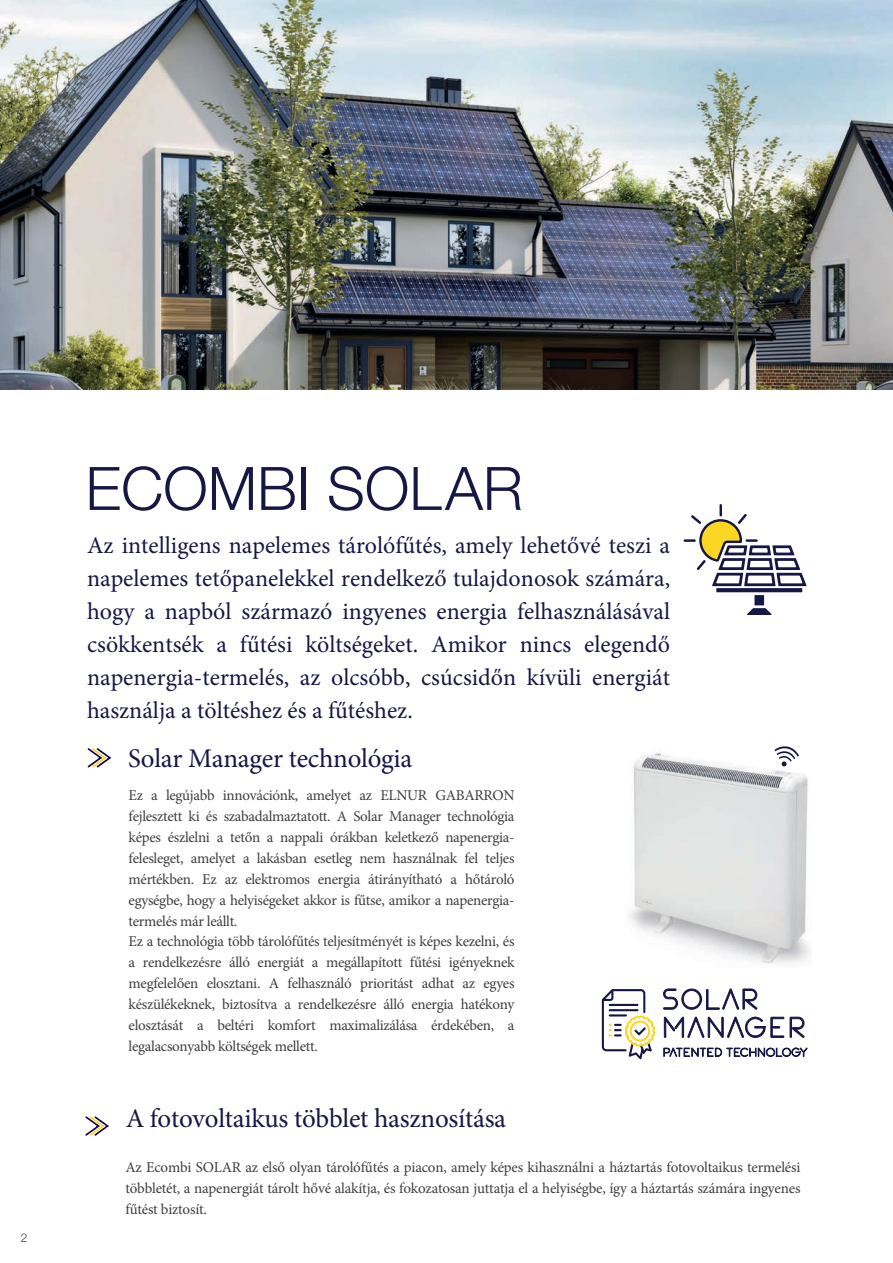
<style>
.page{position:relative;width:893px;height:1263px;background:#fff}
.page>*{position:absolute;margin:0;border:0;box-sizing:border-box;transform-origin:0 0}
.t1{font:300 60px "Helvetica Neue";color:#171746}
.t2{font:27px "Minion Pro";letter-spacing:-.01em;color:#171746}
.t3{font:24px/33px "Minion Pro";color:#171746;text-align:justify}
.t4{font:15px/20.9px "Minion Pro";letter-spacing:-.02em;color:#3e3e3f;text-align:justify}
.t5{font:300 12px "Helvetica Neue";color:#3e3e3f}
</style>
<div class="page">
<img style="left:0;top:0;width:893px;height:389px">
<svg style="left:716px;top:588px;width:86px;height:4px"></svg>
<div style="left:754px;top:595px;width:10px;height:10px;background:#171746"></div>
<svg style="left:747px;top:608px;width:25px;height:7px"></svg>
<svg style="left:684px;top:504px;width:123px;height:82px"></svg>
<img style="left:630px;top:749px;width:179px;height:215px">
<svg style="left:775px;top:746px;width:24px;height:21px"></svg>
<svg style="left:602px;top:989px;width:53px;height:70px"></svg>
<svg style="left:663px;top:988px;width:95px;height:22px"></svg>
<svg style="left:663px;top:1016px;width:142px;height:22px"></svg>
<svg style="left:88px;top:748px;width:23px;height:19px"></svg>
<svg style="left:85px;top:1116px;width:24px;height:20px"></svg>
<svg style="left:664px;top:1047px;width:143px;height:10px"></svg>
<p class="t5" style="left:21px;top:1228px;width:8px">2</p>
<h1 class="t1" style="left:85px;top:440px;width:439px">ECOMBI SOLAR</h1>
<p class="t3" style="left:87px;top:529px;width:585px">Az intelligens napelemes tárolófűtés, amely lehetővé teszi a napelemes tetőpanelekkel rendelkező tulajdonosok számára, hogy a napból származó ingyenes energia felhasználásával csökkentsék a fűtési költségeket. Amikor nincs elegendő napenergia-termelés, az olcsóbb, csúcsidőn kívüli energiát használja a töltéshez és a fűtéshez.</p>
<h2 class="t2" style="left:128px;top:740px;width:286px">Solar Manager technológia</h2>
<p class="t4" style="left:129px;top:785px;width:387px;text-align:left">Ez a legújabb innovációnk, amelyet az ELNUR GABARRON fejlesztett ki és szabadalmaztatott. A Solar Manager technológia képes észlelni a tetőn a nappali órákban keletkező napenergia&shy;felesleget, amelyet a lakásban esetleg nem használnak fel teljes mértékben. Ez az elektromos energia átirányítható a hőtároló egységbe, hogy a helyiségeket akkor is fűtse, amikor a napenergia&shy;termelés már leállt.<br>Ez a technológia több tárolófűtés teljesítményét is képes kezelni, és a rendelkezésre álló energiát a megállapított fűtési igényeknek megfelelően elosztani. A felhasználó prioritást adhat az egyes készülékeknek, biztosítva a rendelkezésre álló energia hatékony elosztását a beltéri komfort maximalizálása érdekében, a legalacsonyabb költségek mellett.</p>
<h2 class="t2" style="left:126px;top:1100px;width:382px">A fotovoltaikus többlet hasznosítása</h2>
<p class="t4" style="left:125px;top:1156px;width:676px">Az Ecombi SOLAR az első olyan tárolófűtés a piacon, amely képes kihasználni a háztartás fotovoltaikus termelési többletét, a napenergiát tárolt hővé alakítja, és fokozatosan juttatja el a helyiségbe, így a háztartás számára ingyenes fűtést biztosít.</p>
</div>
